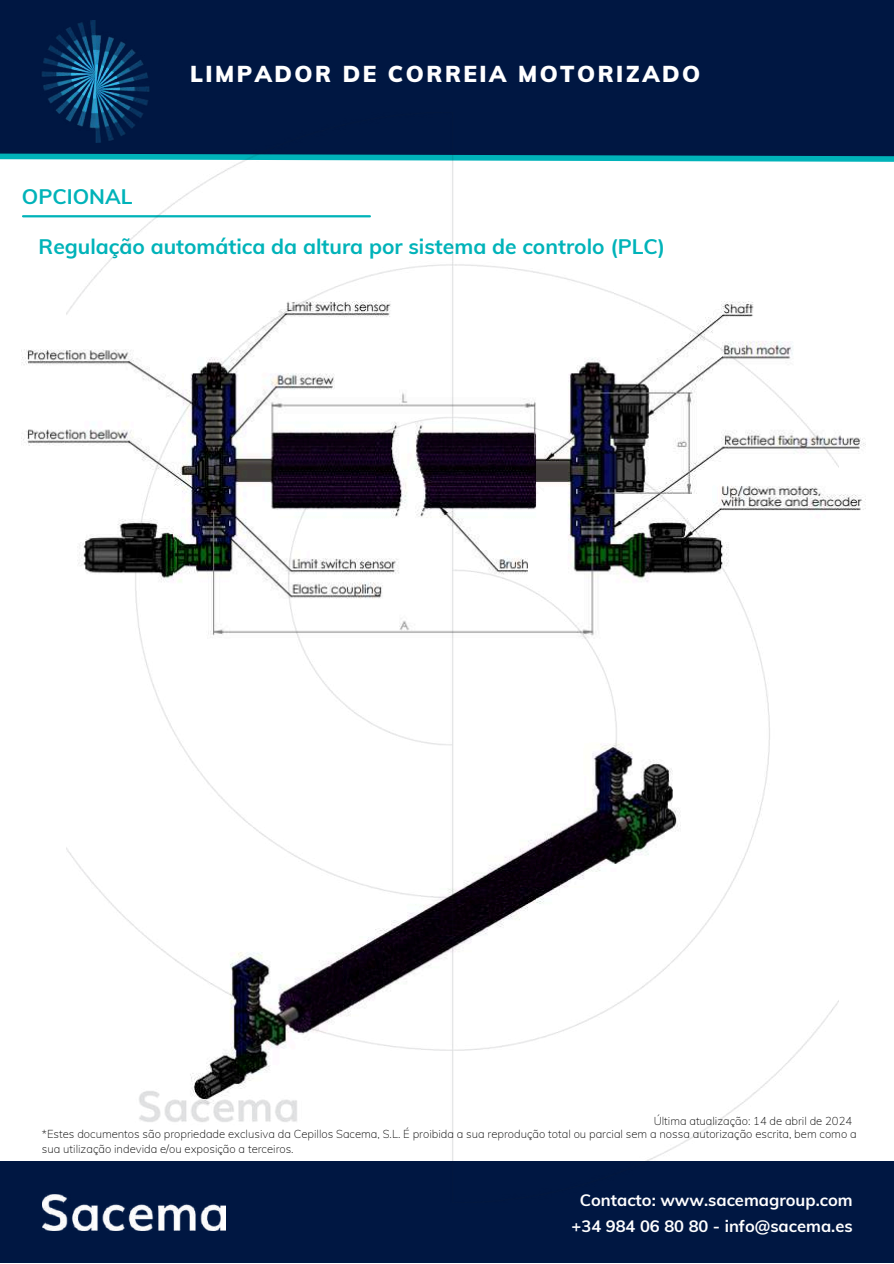
<style>
.page{position:relative;width:894px;height:1264px;background:#fff}
.page>*{position:absolute;margin:0;border:0;box-sizing:border-box;transform-origin:0 0}
.t1{font:900 22.5px "Muli";letter-spacing:.11em;color:#fff}
.t2{font:700 21px "Muli";color:#00b3b9}
.t3{font:700 16.5px/25.8px "Muli";color:#fff;text-align:center}
.t4{font:200 11.25px/15px "Muli";color:#000}
</style>
<div class="page">
<div style="left:0;top:0;width:893px;height:159px;background:#001742"></div>
<img style="left:42px;top:20px;width:108px;height:100px">
<svg style="left:0;top:153px;width:893px;height:9px"></svg>
<hr style="left:23px;top:215px;width:347px;height:2px;background:#00b3b9">
<div style="left:0;top:1161px;width:893px;height:101px;background:#001742"></div>
<img style="left:42px;top:1194px;width:184px;height:36px">
<img style="left:67px;top:113px;width:770px;height:1089px">
<h1 class="t1" style="left:190px;top:60px;width:511px">LIMPADOR DE CORREIA MOTORIZADO</h1>
<h2 class="t2" style="left:22px;top:183px;width:112px">OPCIONAL</h2>
<h2 class="t2" style="left:39px;top:233px;width:628px">Regulação automática da altura por sistema de controlo (PLC)</h2>
<p class="t4" style="left:653px;top:1112px;width:200px">Última atualização: 14 de abril de 2024</p>
<p class="t4" style="left:42px;top:1126px;width:816px">*Estes documentos são propriedade exclusiva da Cepillos Sacema, S.L. É proibida a sua reprodução total ou parcial sem a nossa autorização escrita, bem como a sua utilização indevida e/ou exposição a terceiros.</p>
<h3 class="t3" style="left:571px;top:1186px;width:282px">Contacto: www.sacemagroup.com +34 984 06 80 80 - info@sacema.es</h3>
</div>
